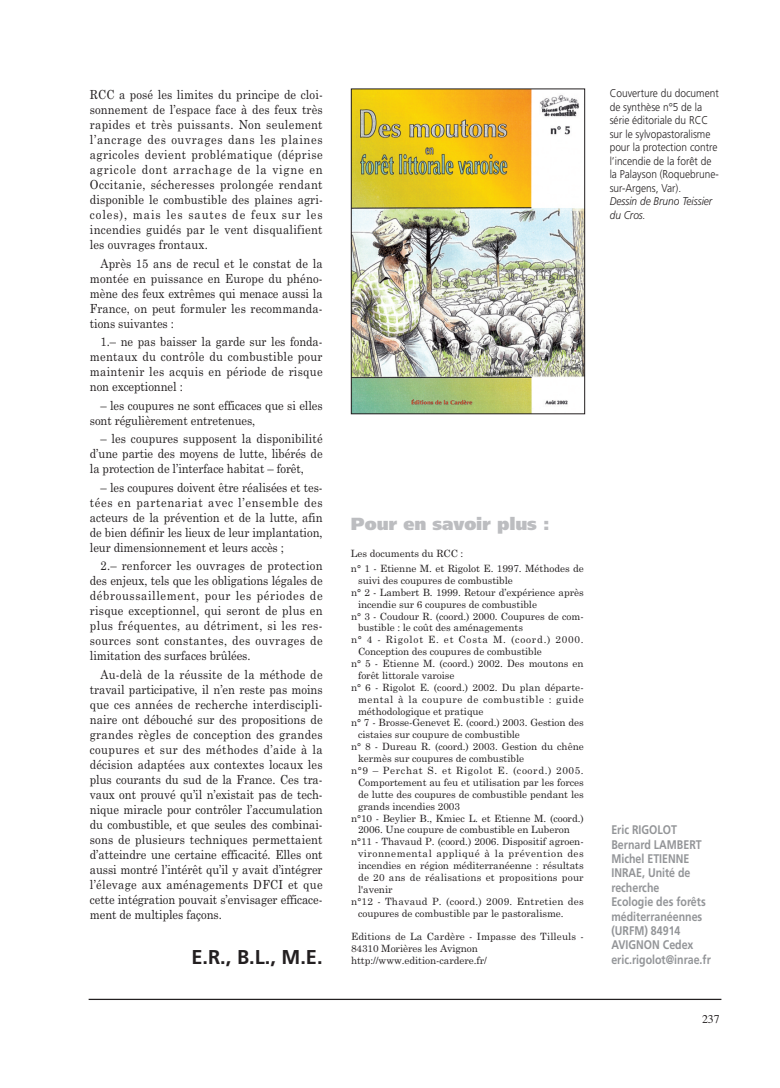
<style>
.page{position:relative;width:780px;height:1088px;background:#fff}
.page>*{position:absolute;margin:0;border:0;box-sizing:border-box;transform-origin:0 0}
.t1{font:700 20px "Frutiger LT Std";color:#231f20}
.t2{font:900 17.5px "Frutiger LT Std";letter-spacing:-.005em;color:#bcbdc0}
.t3{font:12.5px/15px "Century Schoolbook";letter-spacing:-.005em;color:#231f20;text-align:justify;scale:.9 1}
.t4{font:700 12.5px/14.4px "Frutiger LT Std";color:#939598;scale:.85 1}
.t5{font:11.88px "Times";color:#231f20}
.t6{font:300 11.25px/13.5px "Frutiger LT Std";color:#231f20;scale:.9 1}
.t7{font:italic 300 11.25px/13.5px "Frutiger LT Std";color:#231f20;scale:.9 1}
.t8{font:10px/11.9px "Century Schoolbook";letter-spacing:-.005em;color:#231f20}
.t9{font:10px "Century Schoolbook";letter-spacing:.02em;color:#231f20}
.t10{font:10px "Century Schoolbook";letter-spacing:.025em;color:#231f20}
.t11{font:10px "Century Schoolbook";letter-spacing:.065em;color:#231f20}
.t12{font:10px "Century Schoolbook";letter-spacing:.05em;color:#231f20}
.t13{font:10px "Century Schoolbook";letter-spacing:.08em;color:#231f20}
.t14{font:10px "Century Schoolbook";letter-spacing:.055em;color:#231f20}
</style>
<div class="page">
<hr style="left:89px;top:999px;width:632px;height:1px;background:#231f20">
<img style="left:353px;top:91px;width:230px;height:321px">
<div style="left:351px;top:89px;width:234px;height:325px;border:1px solid #231f20"></div>
<p class="t3" style="left:90px;top:87px;width:260px">RCC a posé les limites du principe de cloi&shy;sonnement de l’espace face à des feux très rapides et très puissants. Non seulement l’ancrage des ouvrages dans les plaines agricoles devient problématique (déprise agricole dont arrachage de la vigne en Occitanie, sécheresses prolongée rendant disponible le combustible des plaines agri&shy;coles), mais les sautes de feux sur les incendies guidés par le vent disqualifient les ouvrages frontaux.</p>
<p class="t3" style="left:90px;top:255px;width:260px;text-indent:11px">Après 15 ans de recul et le constat de la montée en puissance en Europe du phéno&shy;mène des feux extrêmes qui menace aussi la France, on peut formuler les recommanda&shy;tions suivantes :</p>
<p class="t3" style="left:90px;top:334px;width:260px;text-indent:11px">1.– ne pas baisser la garde sur les fonda&shy;mentaux du contrôle du combustible pour maintenir les acquis en période de risque non exceptionnel :</p>
<p class="t3" style="left:90px;top:397px;width:260px;text-indent:11px">– les coupures ne sont efficaces que si elles sont régulièrement entretenues,</p>
<p class="t3" style="left:90px;top:431px;width:260px;text-indent:11px">– les coupures supposent la disponibilité d’une partie des moyens de lutte, libérés de la protection de l’interface habitat – forêt,</p>
<p class="t3" style="left:90px;top:479px;width:260px;text-indent:11px">– les coupures doivent être réalisées et tes&shy;tées en partenariat avec l’ensemble des acteurs de la prévention et de la lutte, afin de bien définir les lieux de leur implantation, leur dimensionnement et leurs accès ;</p>
<p class="t3" style="left:90px;top:558px;width:260px;text-indent:11px">2.– renforcer les ouvrages de protection des enjeux, tels que les obligations légales de débroussaillement, pour les périodes de risque exceptionnel, qui seront de plus en plus fréquentes, au détriment, si les res&shy;sources sont constantes, des ouvrages de limitation des surfaces brûlées.</p>
<p class="t3" style="left:90px;top:667px;width:260px;text-indent:11px">Au-delà de la réussite de la méthode de travail participative, il n’en reste pas moins que ces années de recherche interdiscipli&shy;naire ont débouché sur des propositions de grandes règles de conception des grandes coupures et sur des méthodes d’aide à la décision adaptées aux contextes locaux les plus courants du sud de la France. Ces tra&shy;vaux ont prouvé qu’il n’existait pas de tech&shy;nique miracle pour contrôler l’accumulation du combustible, et que seules des combinai&shy;sons de plusieurs techniques permettaient d’atteindre une certaine efficacité. Elles ont aussi montré l’intérêt qu’il y avait d’intégrer l’élevage aux aménagements DFCI et que cette intégration pouvait s’envisager efficace&shy;ment de multiples façons.</p>
<h1 class="t1" style="left:191px;top:945px;width:133px">E.R., B.L., M.E.</h1>
<p class="t6" style="left:609px;top:87px;width:123px">Couverture du document de synthèse n°5 de la série éditoriale du RCC sur le sylvopastoralisme pour la protection contre l’incendie de la forêt de la Palayson (Roquebrune&shy;sur-Argens, Var).</p>
<p class="t7" style="left:609px;top:195px;width:115px">Dessin de Bruno Teissier du Cros.</p>
<h2 class="t2" style="left:351px;top:513px;width:200px">Pour en savoir plus :</h2>
<p class="t8" style="left:351px;top:545px;width:234px;line-height:15.4px">Les documents du RCC :<br>n° 1 - Etienne M. et Rigolot E. 1997. Méthodes de</p>
<p class="t8" style="left:358px;top:574px;width:156px">suivi des coupures de combustible</p>
<p class="t8" style="left:351px;top:586px;width:234px">n° 2 - Lambert B. 1999. Retour d’expérience après</p>
<p class="t8" style="left:358px;top:598px;width:180px">incendie sur 6 coupures de combustible</p>
<p class="t8" style="left:351px;top:610px;width:234px">n° 3 - Coudour R. (coord.) 2000. Coupures de com-</p>
<p class="t8" style="left:358px;top:622px;width:166px">bustible : le coût des aménagements</p>
<p class="t13" style="left:351px;top:633px;width:234px">n° 4 - Rigolot E. et Costa M. (coord.) 2000.</p>
<p class="t8" style="left:358px;top:645px;width:185px">Conception des coupures de combustible</p>
<p class="t8" style="left:351px;top:657px;width:234px">n° 5 - Etienne M. (coord.) 2002. Des moutons en</p>
<p class="t8" style="left:358px;top:669px;width:98px">forêt littorale varoise</p>
<p class="t8" style="left:351px;top:681px;width:234px">n° 6 - Rigolot E. (coord.) 2002. Du plan départe-</p>
<p class="t14" style="left:358px;top:693px;width:227px">mental à la coupure de combustible : guide</p>
<p class="t8" style="left:358px;top:705px;width:127px">méthodologique et pratique</p>
<p class="t8" style="left:351px;top:717px;width:234px">n° 7 - Brosse-Genevet E. (coord.) 2003. Gestion des</p>
<p class="t8" style="left:358px;top:728px;width:163px">cistaies sur coupure de combustible</p>
<p class="t8" style="left:351px;top:740px;width:234px">n° 8 - Dureau R. (coord.) 2003. Gestion du chêne</p>
<p class="t8" style="left:358px;top:752px;width:167px">kermès sur coupures de combustible</p>
<p class="t11" style="left:351px;top:764px;width:234px">n°9 – Perchat S. et Rigolot E. (coord.) 2005.</p>
<p class="t8" style="left:358px;top:776px;width:227px">Comportement au feu et utilisation par les forces</p>
<p class="t8" style="left:358px;top:788px;width:227px">de lutte des coupures de combustible pendant les</p>
<p class="t8" style="left:358px;top:800px;width:103px">grands incendies 2003</p>
<p class="t8" style="left:351px;top:812px;width:234px">n°10 - Beylier B., Kmiec L. et Etienne M. (coord.)</p>
<p class="t8" style="left:358px;top:823px;width:213px">2006. Une coupure de combustible en Luberon</p>
<p class="t8" style="left:351px;top:835px;width:234px">n°11 - Thavaud P. (coord.) 2006. Dispositif agroen-</p>
<p class="t12" style="left:358px;top:847px;width:227px">vironnemental appliqué à la prévention des</p>
<p class="t8" style="left:358px;top:859px;width:227px">incendies en région méditerranéenne : résultats</p>
<p class="t9" style="left:358px;top:871px;width:227px">de 20 ans de réalisations et propositions pour</p>
<p class="t8" style="left:358px;top:883px;width:36px">l'avenir</p>
<p class="t10" style="left:351px;top:895px;width:234px">n°12 - Thavaud P. (coord.) 2009. Entretien des</p>
<p class="t8" style="left:358px;top:907px;width:207px">coupures de combustible par le pastoralisme.</p>
<p class="t8" style="left:351px;top:930px;width:234px">Editions de La Cardère - Impasse des Tilleuls -<br>84310 Morières les Avignon http://www.edition-cardere.fr/</p>
<p class="t4" style="left:611px;top:823px;width:118px">Eric RIGOLOT<br>Bernard LAMBERT<br>Michel ETIENNE<br>INRAE, Unité de recherche<br>Ecologie des forêts méditerranéennes (URFM) 84914<br>AVIGNON Cedex eric.rigolot@inrae.fr</p>
<p class="t5" style="left:702px;top:1008px;width:19px">237</p>
</div>
